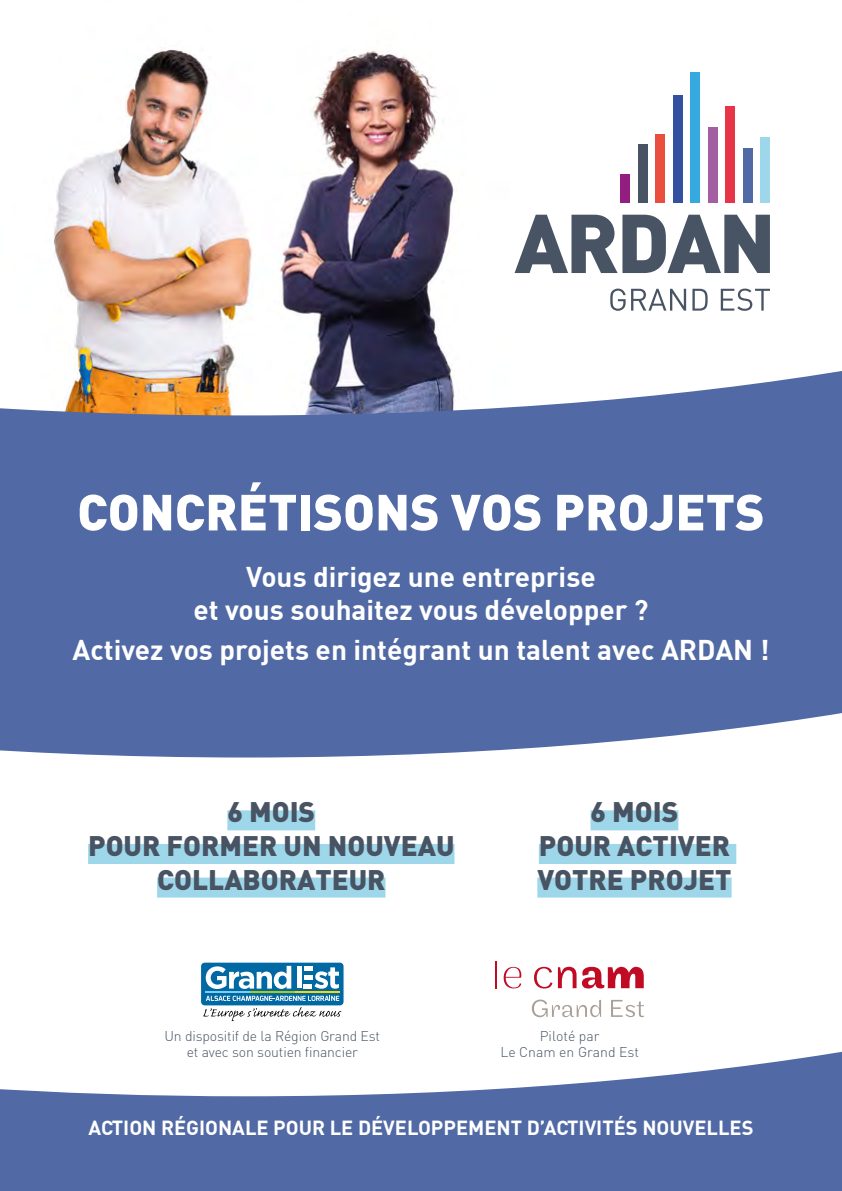
<style>
.page{position:relative;width:842px;height:1191px;background:#fff}
.page>*{position:absolute;margin:0;border:0;box-sizing:border-box;transform-origin:0 0}
.t1{font:900 50px "DIN";color:#fff}
.t2{font:700 28px/33.6px "DIN";color:#fff;text-align:center}
.t3{font:900 28px/33.6px "DIN";color:#485464;text-align:center}
.t4{font:700 20px "DIN";color:#fff}
.t5{font:300 14px/16.8px "DIN";letter-spacing:-.01em;color:#485464;text-align:center}
</style>
<div class="page">
<img style="left:53px;top:49px;width:494px;height:312px">
<svg style="left:0;top:361px;width:842px;height:234px;background:#697ba9"></svg>
<div style="left:0;top:595px;width:842px;height:162px;background:#516aa5"></div>
<svg style="left:0;top:1051px;width:842px;height:140px;fill:#516aa5"></svg>
<div style="left:227px;top:810px;width:88px;height:20px;background:#9ed7ea"></div>
<div style="left:88px;top:844px;width:366px;height:20px;background:#9ed7ea"></div>
<div style="left:157px;top:877px;width:228px;height:20px;background:#9ed7ea"></div>
<div style="left:590px;top:810px;width:88px;height:20px;background:#9ed7ea"></div>
<div style="left:539px;top:844px;width:197px;height:20px;background:#9ed7ea"></div>
<div style="left:537px;top:877px;width:194px;height:20px;background:#9ed7ea"></div>
<svg style="left:515px;top:215px;width:255px;height:58px"></svg>
<svg style="left:610px;top:288px;width:76px;height:23px"></svg>
<svg style="left:692px;top:289px;width:16px;height:22px"></svg>
<svg style="left:721px;top:288px;width:49px;height:23px"></svg>
<div style="left:690px;top:72px;width:10px;height:131px;background:#36a9e1"></div>
<div style="left:673px;top:95px;width:9px;height:108px;background:#34519f"></div>
<div style="left:708px;top:128px;width:9px;height:75px;background:#a35fa2"></div>
<div style="left:725px;top:106px;width:10px;height:97px;background:#e73446"></div>
<div style="left:743px;top:149px;width:9px;height:54px;background:#516aa5"></div>
<div style="left:638px;top:144px;width:9px;height:59px;background:#485464"></div>
<div style="left:620px;top:174px;width:10px;height:29px;background:#941d81"></div>
<div style="left:760px;top:137px;width:10px;height:66px;background:#9ed7ea"></div>
<div style="left:655px;top:134px;width:10px;height:69px;background:#ea4f3e"></div>
<div style="left:201px;top:962px;width:143px;height:44px;background:#0068a3;border-radius:4px"></div>
<div style="left:200px;top:961px;width:145px;height:45px;border:1px solid #fff;border-radius:4px"></div>
<svg style="left:206px;top:995px;width:133px;height:6px"></svg>
<svg style="left:206px;top:965px;width:85px;height:24px"></svg>
<svg style="left:304px;top:966px;width:35px;height:22px"></svg>
<div style="left:297px;top:966px;width:5px;height:22px;background:#fff"></div>
<hr style="left:206px;top:991px;width:44px;height:2px;background:#7ccef5">
<hr style="left:250px;top:991px;width:45px;height:2px;background:#afca0b">
<hr style="left:295px;top:991px;width:44px;height:2px;background:#ffd500">
<svg style="left:203px;top:1007px;width:138px;height:14px"></svg>
<svg style="left:532px;top:999px;width:69px;height:18px"></svg>
<svg style="left:611px;top:1000px;width:33px;height:17px"></svg>
<svg style="left:504px;top:967px;width:17px;height:21px"></svg>
<hr style="left:495px;top:961px;width:2px;height:27px;background:#c10b25">
<svg style="left:534px;top:966px;width:18px;height:22px"></svg>
<svg style="left:558px;top:966px;width:18px;height:22px"></svg>
<svg style="left:582px;top:966px;width:62px;height:22px"></svg>
<h1 class="t1" style="left:77px;top:479px;width:689px">CONCRÉTISONS VOS PROJETS</h1>
<p class="t2" style="left:193px;top:558px;width:457px">Vous dirigez une entreprise<br>et vous souhaitez vous développer ?</p>
<p class="t2" style="left:73px;top:631px;width:698px">Activez vos projets en intégrant un talent avec ARDAN !</p>
<p class="t3" style="left:88px;top:794px;width:368px">6 MOIS<br>POUR FORMER UN NOUVEAU<br>COLLABORATEUR</p>
<p class="t3" style="left:537px;top:794px;width:196px">6 MOIS<br>POUR ACTIVER<br>VOTRE PROJET</p>
<p class="t5" style="left:164px;top:1027px;width:217px">Un dispositif de la Région Grand Est et avec son soutien financier</p>
<p class="t5" style="left:500px;top:1027px;width:140px">Piloté par<br>Le Cnam en Grand Est</p>
<p class="t4" style="left:88px;top:1114px;width:666px">ACTION RÉGIONALE POUR LE DÉVELOPPEMENT D’ACTIVITÉS NOUVELLES</p>
</div>
